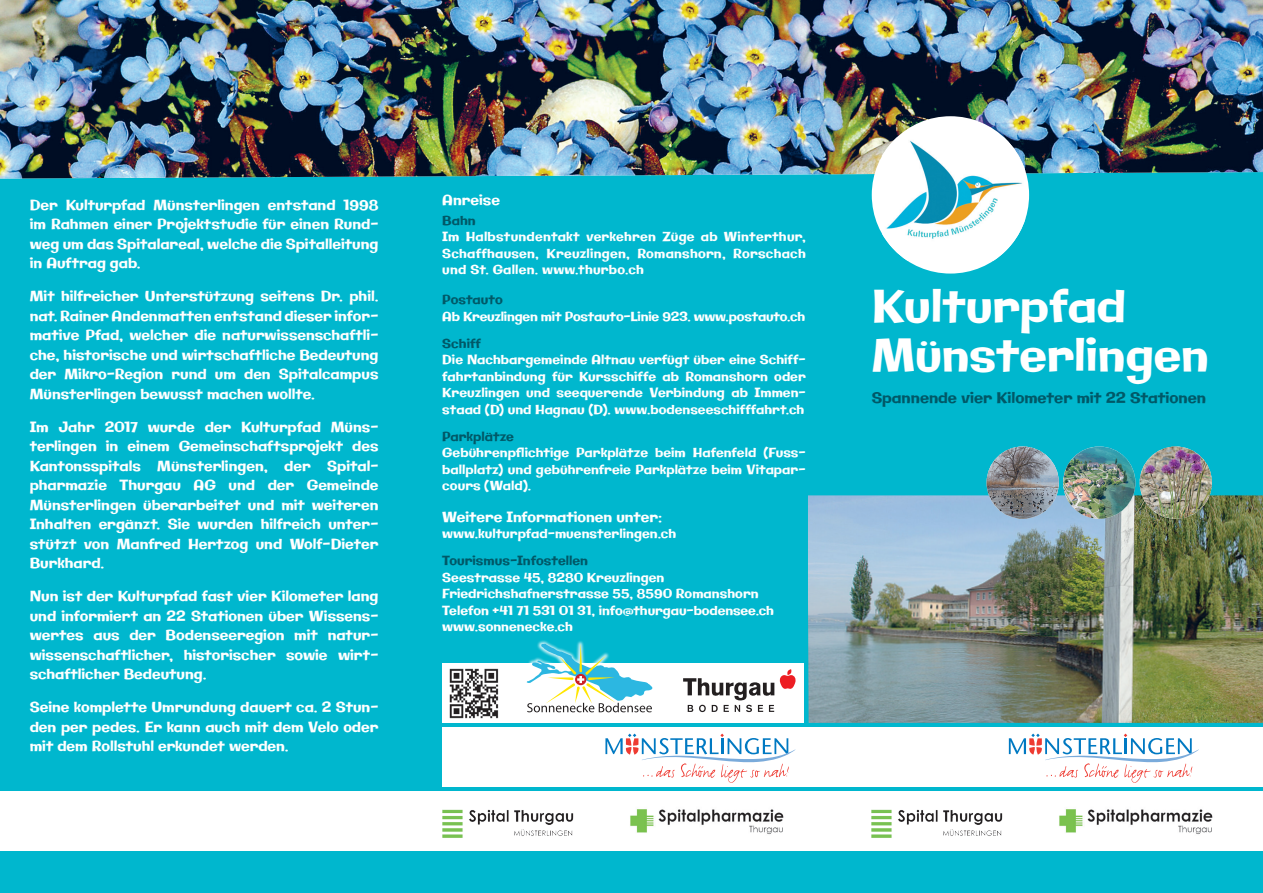
<style>
.page{position:relative;width:1263px;height:893px;background:#fff}
.page>*{position:absolute;margin:0;border:0;box-sizing:border-box;transform-origin:0 0}
.t1{font:45px/49.5px "Galindo";color:#fff}
.t2{font:15px "Galindo";letter-spacing:-.005em;color:#005867}
.t3{font:14.25px/19.5px "Galindo";color:#fff;text-align:justify}
.t4{font:12.75px/16.5px "Galindo";color:#fff;text-align:justify}
.t5{font:12.75px "Galindo";color:#005867}
.t6{font:12.75px "Galindo";letter-spacing:-.02em;color:#fff}
</style>
<div class="page">
<div style="left:0;top:0;width:1263px;height:795px;background:#00b7ce"></div>
<div style="left:442px;top:663px;width:362px;height:60px;background:#fff"></div>
<div style="left:442px;top:727px;width:821px;height:60px;background:#fff"></div>
<div style="left:0;top:850px;width:1263px;height:43px;background:#00b7ce"></div>
<div style="left:0;top:791px;width:1263px;height:60px;background:#fff"></div>
<img style="left:0;top:0;width:1263px;height:179px">
<div style="left:872px;top:116px;width:157px;height:158px;background:#fff;border-radius:50%"></div>
<img style="left:882px;top:137px;width:143px;height:124px">
<img style="left:808px;top:495px;width:455px;height:228px">
<img style="left:871px;top:809px;width:132px;height:29px">
<img style="left:1059px;top:809px;width:154px;height:26px">
<img style="left:442px;top:809px;width:132px;height:29px">
<img style="left:630px;top:809px;width:154px;height:26px">
<svg style="left:1009px;top:734px;width:190px;height:49px"></svg>
<svg style="left:605px;top:734px;width:190px;height:49px"></svg>
<img style="left:986px;top:446px;width:73px;height:73px;border-radius:36px">
<img style="left:1140px;top:446px;width:72px;height:73px;border-radius:36px">
<img style="left:1063px;top:446px;width:72px;height:73px;border-radius:36px">
<div style="left:522px;top:639px;width:135px;height:78px;background:#fff;opacity:.78"></div>
<svg style="left:527px;top:644px;width:125px;height:68px"></svg>
<img style="left:449px;top:668px;width:50px;height:51px">
<svg style="left:683px;top:669px;width:112px;height:43px"></svg>
<p class="t3" style="left:30px;top:196px;width:350px">Der Kulturpfad Münsterlingen entstand 1998 im Rahmen einer Projektstudie für einen Rund&shy;weg um das Spitalareal, welche die Spitalleitung in Auftrag gab.</p>
<p class="t3" style="left:30px;top:287px;width:350px">Mit hilfreicher Unterstützung seitens Dr. phil. nat. Rainer Andenmatten entstand dieser infor&shy;mative Pfad, welcher die naturwissenschaftli&shy;che, historische und wirtschaftliche Bedeutung der Mikro-Region rund um den Spitalcampus Münsterlingen bewusst machen wollte.</p>
<p class="t3" style="left:30px;top:418px;width:350px">Im Jahr 2017 wurde der Kulturpfad Müns&shy;terlingen in einem Gemeinschaftsprojekt des Kantonsspitals Münsterlingen, der Spital&shy;pharmazie Thurgau AG und der Gemeinde Münsterlingen überarbeitet und mit weiteren Inhalten ergänzt. Sie wurden hilfreich unter&shy;stützt von Manfred Hertzog und Wolf-Dieter Burkhard.</p>
<p class="t3" style="left:30px;top:587px;width:350px">Nun ist der Kulturpfad fast vier Kilometer lang und informiert an 22 Stationen über Wissens&shy;wertes aus der Bodenseeregion mit natur&shy;wissenschaftlicher, historischer sowie wirt&shy;schaftlicher Bedeutung.</p>
<p class="t3" style="left:30px;top:698px;width:350px">Seine komplette Umrundung dauert ca. 2 Stun&shy;den per pedes. Er kann auch mit dem Velo oder mit dem Rollstuhl erkundet werden.</p>
<p class="t3" style="left:442px;top:192px;width:59px">Anreise</p>
<p class="t5" style="left:442px;top:212px;width:35px">Bahn</p>
<p class="t4" style="left:442px;top:230px;width:365px">Im Halbstundentakt verkehren Züge ab Winterthur, Schaffhausen, Kreuzlingen, Romanshorn, Rorschach und St. Gallen. www.thurbo.ch</p>
<p class="t5" style="left:442px;top:292px;width:62px">Postauto</p>
<p class="t6" style="left:442px;top:308px;width:364px">Ab Kreuzlingen mit Postauto-Linie 923. www.postauto.ch</p>
<p class="t5" style="left:442px;top:335px;width:40px">Schiff</p>
<p class="t4" style="left:442px;top:353px;width:365px">Die Nachbargemeinde Altnau verfügt über eine Schiff&shy;fahrtanbindung für Kursschiffe ab Romanshorn oder Kreuzlingen und seequerende Verbindung ab Immen&shy;staad (D) und Hagnau (D). www.bodenseeschifffahrt.ch</p>
<p class="t5" style="left:442px;top:428px;width:73px">Parkplätze</p>
<p class="t4" style="left:442px;top:446px;width:365px">Gebührenpflichtige Parkplätze beim Hafenfeld (Fuss&shy;ballplatz) und gebührenfreie Parkplätze beim Vitapar&shy;cours (Wald).</p>
<p class="t3" style="left:442px;top:508px;width:221px">Weitere Informationen unter:</p>
<p class="t4" style="left:442px;top:527px;width:235px">www.kulturpfad-muensterlingen.ch</p>
<p class="t5" style="left:442px;top:553px;width:147px">Tourismus-Infostellen</p>
<p class="t4" style="left:442px;top:570px;width:333px;text-align:left">Seestrasse 45, 8280 Kreuzlingen Friedrichshafnerstrasse 55, 8590 Romanshorn Telefon +41 71 531 01 31, info@thurgau-bodensee.ch www.sonnenecke.ch</p>
<h1 class="t1" style="left:872px;top:285px;width:339px">Kulturpfad<br>Münsterlingen</h1>
<p class="t2" style="left:872px;top:389px;width:336px">Spannende vier Kilometer mit 22 Stationen</p>
</div>
